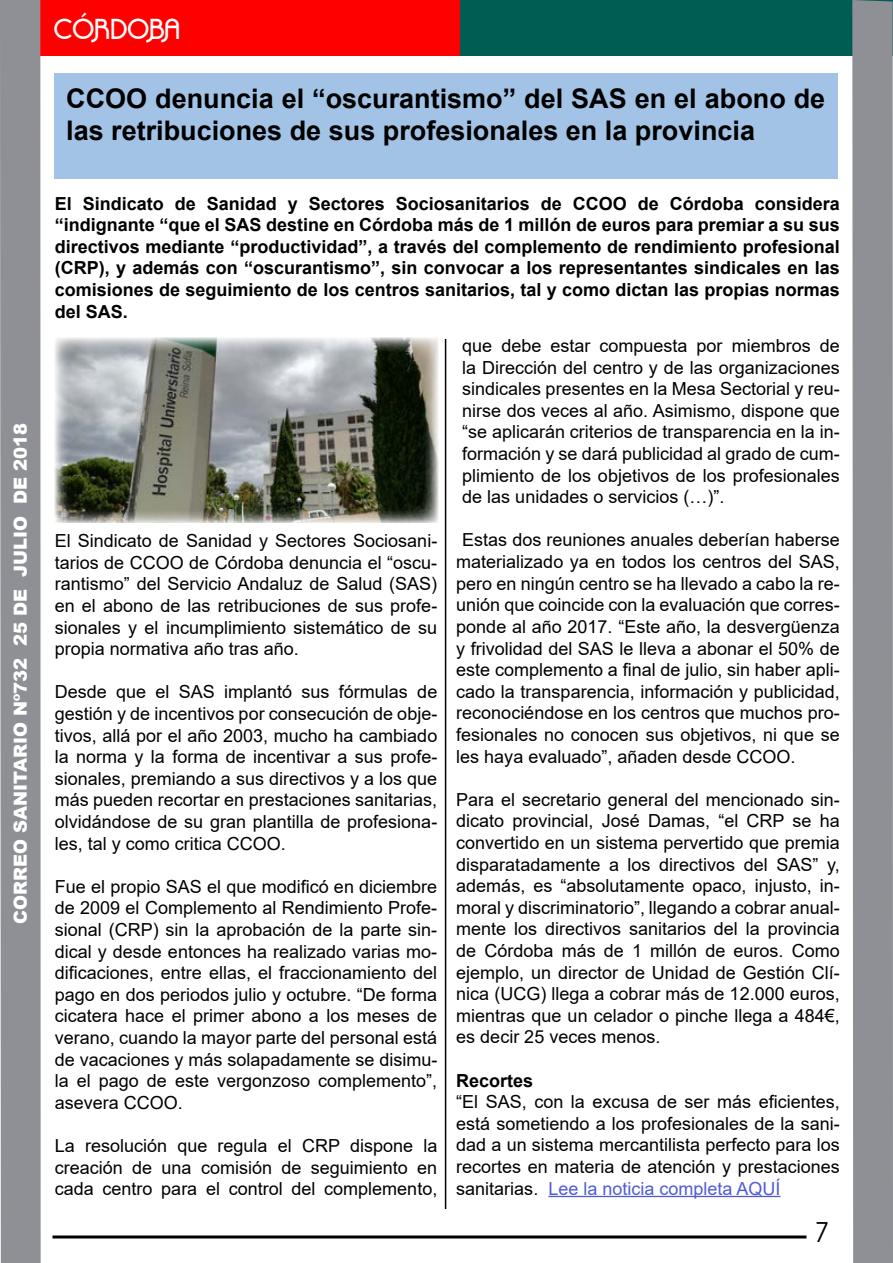
<style>
.page{position:relative;width:893px;height:1263px;background:#fff}
.page>*{position:absolute;margin:0;border:0;box-sizing:border-box;transform-origin:0 0}
.t1{font:700 27px/32.4px "Arial";color:#000}
.t2{font:700 27px "Quadranta";color:#fff}
.t3{font:27px "Quadranta";color:#000}
.t4{font:18px/21.6px "Arial";color:#000;text-align:justify}
.t5{font:700 18px/21.6px "Arial";color:#000;text-align:justify}
.t6{font:900 18px "Arial";color:#fff}
.s1{color:#4f5cd6}
</style>
<div class="page">
<div style="left:460px;top:0;width:433px;height:55px;background:#005d53"></div>
<div style="left:41px;top:0;width:419px;height:55px;background:#f00"></div>
<div style="left:54px;top:73px;width:783px;height:105px;background:#a2c3e6"></div>
<div style="left:0;top:0;width:41px;height:1263px;background:#8e9095"></div>
<div style="left:852px;top:0;width:41px;height:1263px;background:#8e9095"></div>
<hr style="left:52px;top:1235px;width:754px;height:3px;background:#000">
<hr style="left:548px;top:1196px;width:232px;height:1px;background:#4f5cd6">
<img style="left:55px;top:338px;width:383px;height:184px">
<hr style="left:445px;top:339px;width:1px;height:870px;background:#000">
<p class="t6" style="left:7px;top:924px;width:502px;rotate:-90deg">CORREO SANITARIO Nº732 25 DE JULIO DE 2018</p>
<h1 class="t2" style="left:54px;top:12px;width:128px">CÓRDOBA</h1>
<h1 class="t1" style="left:66px;top:82px;width:761px">CCOO denuncia el “oscurantismo” del SAS en el abono de las retribuciones de sus profesionales en la provincia</h1>
<p class="t5" style="left:55px;top:193px;width:786px">El Sindicato de Sanidad y Sectores Sociosanitarios de CCOO de Córdoba considera “indignante “que el SAS destine en Córdoba más de 1 millón de euros para premiar a su sus directivos mediante “productividad”, a través del complemento de rendimiento profesional (CRP), y además con “oscurantismo”, sin convocar a los representantes sindicales en las comisiones de seguimiento de los centros sanitarios, tal y como dictan las propias normas del SAS.</p>
<p class="t4" style="left:55px;top:530px;width:384px">El Sindicato de Sanidad y Sectores Sociosani&shy;tarios de CCOO de Córdoba denuncia el “oscu&shy;rantismo” del Servicio Andaluz de Salud (SAS) en el abono de las retribuciones de sus profe&shy;sionales y el incumplimiento sistemático de su propia normativa año tras año.</p>
<p class="t4" style="left:55px;top:681px;width:384px">Desde que el SAS implantó sus fórmulas de gestión y de incentivos por consecución de obje&shy;tivos, allá por el año 2003, mucho ha cambiado la norma y la forma de incentivar a sus profe&shy;sionales, premiando a sus directivos y a los que más pueden recortar en prestaciones sanitarias, olvidándose de su gran plantilla de profesiona&shy;les, tal y como critica CCOO.</p>
<p class="t4" style="left:55px;top:875px;width:384px">Fue el propio SAS el que modificó en diciembre de 2009 el Complemento al Rendimiento Profe&shy;sional (CRP) sin la aprobación de la parte sin&shy;dical y desde entonces ha realizado varias mo&shy;dificaciones, entre ellas, el fraccionamiento del pago en dos periodos julio y octubre. “De forma cicatera hace el primer abono a los meses de verano, cuando la mayor parte del personal está de vacaciones y más solapadamente se disimu&shy;la el pago de este vergonzoso complemento”, asevera CCOO.</p>
<p class="t4" style="left:55px;top:1135px;width:384px">La resolución que regula el CRP dispone la creación de una comisión de seguimiento en cada centro para el control del complemento,</p>
<p class="t4" style="left:462px;top:335px;width:379px">que debe estar compuesta por miembros de la Dirección del centro y de las organizaciones sindicales presentes en la Mesa Sectorial y reu&shy;nirse dos veces al año. Asimismo, dispone que “se aplicarán criterios de transparencia en la in&shy;formación y se dará publicidad al grado de cum&shy;plimiento de los objetivos de los profesionales de las unidades o servicios (…)”.</p>
<p class="t4" style="left:456px;top:529px;width:385px;text-indent:6px">Estas dos reuniones anuales deberían haberse materializado ya en todos los centros del SAS, pero en ningún centro se ha llevado a cabo la re&shy;unión que coincide con la evaluación que corres&shy;ponde al año 2017. “Este año, la desvergüenza y frivolidad del SAS le lleva a abonar el 50% de este complemento a final de julio, sin haber apli&shy;cado la transparencia, información y publicidad, reconociéndose en los centros que muchos pro&shy;fesionales no conocen sus objetivos, ni que se les haya evaluado”, añaden desde CCOO.</p>
<p class="t4" style="left:456px;top:788px;width:385px">Para el secretario general del mencionado sin&shy;dicato provincial, José Damas, “el CRP se ha convertido en un sistema pervertido que premia disparatadamente a los directivos del SAS” y, además, es “absolutamente opaco, injusto, in&shy;moral y discriminatorio”, llegando a cobrar anual&shy;mente los directivos sanitarios del la provincia de Córdoba más de 1 millón de euros. Como ejemplo, un director de Unidad de Gestión Clí&shy;nica (UCG) llega a cobrar más de 12.000 euros, mientras que un celador o pinche llega a 484€, es decir 25 veces menos.</p>
<p class="t5" style="left:456px;top:1070px;width:79px">Recortes</p>
<p class="t4" style="left:456px;top:1091px;width:385px">“El SAS, con la excusa de ser más eficientes, está sometiendo a los profesionales de la sani&shy;dad a un sistema mercantilista perfecto para los recortes en materia de atención y prestaciones sanitarias. <span class="s1">Lee la noticia completa AQUÍ</span></p>
<h1 class="t3" style="left:816px;top:1216px;width:14px">7</h1>
</div>
